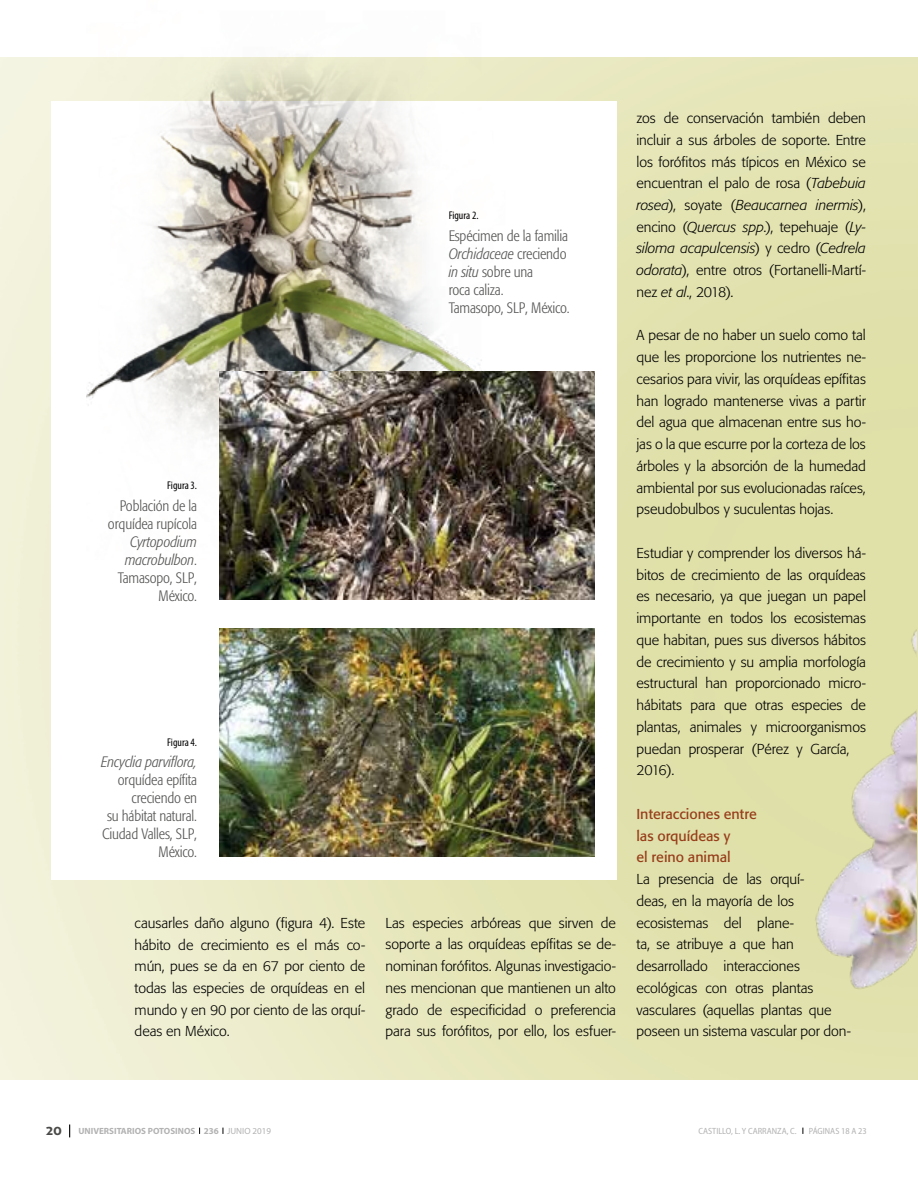
<style>
.page{position:relative;width:918px;height:1188px;background:#fff}
.page>*{position:absolute;margin:0;border:0;box-sizing:border-box;transform-origin:0 0}
.t1{font:300 condensed 15px/18px "Formata";letter-spacing:-.01em;color:#575756;text-align:right}
.t2{font:italic 300 condensed 15px/18px "Formata";letter-spacing:-.01em;color:#575756;text-align:right}
.t3{font:300 14.25px/21.8px "Formata";letter-spacing:-.005em;color:#000;text-align:justify}
.t4{font:14.25px/21.8px "Formata";letter-spacing:-.005em;color:#973e1a}
.t5{font:condensed 11.25px "Myriad Pro";color:#000}
.t6{font:700 9px "Myriad Pro";color:#b3b2b2}
.t7{font:semi-condensed 9px "Myriad Pro";color:#b3b2b2}
.s1{font-style:normal}
.s2{font-style:italic}
.s3{font-family:"Daxline Pro";font-size:15px;color:#4a4a49}
.s4{font-weight:400}
</style>
<div class="page">
<svg style="left:69px;top:1125px;width:1px;height:12px"></svg>
<img style="left:87px;top:57px;width:437px;height:380px">
<img style="left:219px;top:372px;width:376px;height:228px">
<img style="left:219px;top:628px;width:376px;height:229px">
<img style="left:734px;top:591px;width:183px;height:489px">
<p class="t5" style="left:449px;top:209px;width:31px">Figura 2.</p>
<p class="t5" style="left:167px;top:479px;width:31px">Figura 3.</p>
<p class="t1" style="left:108px;top:497px;width:91px">Población de la orquídea rupícola</p>
<p class="t2" style="left:118px;top:533px;width:81px">Cyrtopodium macrobulbon<span class="s1">.<br>Tamasopo, SLP,<br>México.</span></p>
<p class="t5" style="left:167px;top:735px;width:31px">Figura 4.</p>
<p class="t2" style="left:101px;top:753px;width:97px">Encyclia parviflora,</p>
<p class="t1" style="left:102px;top:771px;width:96px">orquídea epífita creciendo en<br>su hábitat natural.<br>Ciudad Valles, SLP,<br>México.</p>
<p class="t1" style="left:449px;top:227px;width:123px;text-align:left">Espécimen de la familia<br><span class="s2">Orchidaceae</span> creciendo <span class="s2">in situ</span> sobre una<br>roca caliza.<br>Tamasopo, SLP, México.</p>
<p class="t3" style="left:135px;top:912px;width:232px">causarles daño alguno (figura 4). Este hábito de crecimiento es el más co&shy;mún, pues se da en 67 por ciento de todas las especies de orquídeas en el mundo y en 90 por ciento de las orquí&shy;deas en México.</p>
<p class="t3" style="left:386px;top:912px;width:232px">Las especies arbóreas que sirven de soporte a las orquídeas epífitas se de&shy;nominan forófitos. Algunas investigacio&shy;nes mencionan que mantienen un alto grado de especificidad o preferencia para sus forófitos, por ello, los esfuer-</p>
<p class="t3" style="left:636px;top:107px;width:231px">zos de conservación también deben incluir a sus árboles de soporte. Entre los forófitos más típicos en México se encuentran el palo de rosa (<span class="s2">Tabebuia rosea</span>), soyate (<span class="s2">Beaucarnea inermis</span>), encino (<span class="s2">Quercus spp</span>.), tepehuaje (<span class="s2">Ly&shy;siloma acapulcensis</span>) y cedro (<span class="s2">Cedrela odorata</span>), entre otros (Fortanelli-Martí&shy;nez <span class="s2">et al</span>., 2018).</p>
<p class="t3" style="left:636px;top:325px;width:231px">A pesar de no haber un suelo como tal que les proporcione los nutrientes ne&shy;cesarios para vivir, las orquídeas epífitas han logrado mantenerse vivas a partir del agua que almacenan entre sus ho&shy;jas o la que escurre por la corteza de los árboles y la absorción de la humedad ambiental por sus evolucionadas raíces, pseudobulbos y suculentas hojas.</p>
<p class="t3" style="left:636px;top:542px;width:231px;text-align:left">Estudiar y comprender los diversos há&shy;bitos de crecimiento de las orquídeas es necesario, ya que juegan un papel importante en todos los ecosistemas que habitan, pues sus diversos hábitos de crecimiento y su amplia morfología estructural han proporcionado micro&shy;hábitats para que otras especies de plantas, animales y microorganismos puedan prosperar (Pérez y García, 2016).</p>
<p class="t4" style="left:636px;top:803px;width:122px">Interacciones entre las orquídeas y<br>el reino animal</p>
<p class="t3" style="left:636px;top:868px;width:216px;text-align:left">La presencia de las orquí-<br>deas, en la mayoría de los ecosistemas del plane-<br>ta, se atribuye a que han desarrollado interacciones ecológicas con otras plantas vasculares (aquellas plantas que poseen un sistema vascular por don-</p>
<p class="t6" style="left:46px;top:1125px;width:227px"><span class="s3">20</span> UNIVERSITARIOS POTOSINOS 236 <span class="s4">JUNIO 2019</span></p>
<p class="t7" style="left:698px;top:1125px;width:100px">CASTILLO, L. Y CARRANZA, C.</p>
<p class="t7" style="left:809px;top:1125px;width:59px">PÁGINAS 18 A 23</p>
</div>
